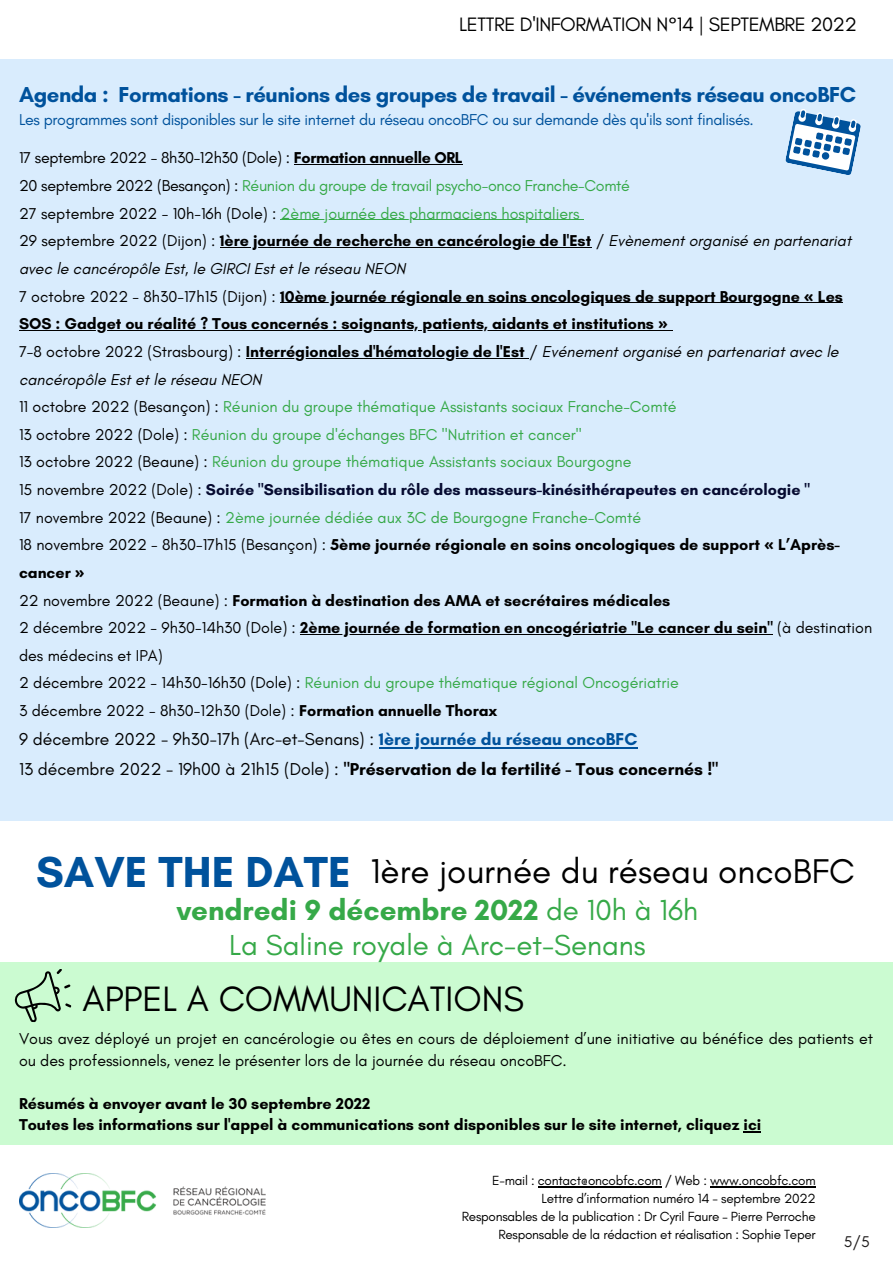
<style>
.page{position:relative;width:893px;height:1264px;background:#fff}
.page>*{position:absolute;margin:0;border:0;box-sizing:border-box;transform-origin:0 0}
.t1{font:35.85px "Glacial Indifference";color:#000}
.t2{font:34.95px "Glacial Indifference";color:#000}
.t3{font:29.4px/34.8px "Glacial Indifference";color:#36a948;text-align:center}
.t4{font:700 22.05px "Glacial Indifference";letter-spacing:-.02em;color:#00529c}
.t5{font:19.8px "Glacial Indifference";letter-spacing:-.02em;color:#000}
.t6{font:17.55px/30.2px "Glacial Indifference";color:#000}
.t7{font:16.05px/27.6px "Glacial Indifference";color:#000}
.t8{font:700 16.05px/21.3px "Glacial Indifference";color:#000}
.t9{font:16.05px "Glacial Indifference";letter-spacing:-.02em;color:#00529c}
.t10{font:15.9px "Glacial Indifference";color:#201d1d}
.t11{font:13.5px/18px "Glacial Indifference";letter-spacing:-.02em;color:#000;text-align:right}
.s1{font-weight:700}
.s2{color:#36a948}
.s3{font-style:italic}
.s4{font-family:"Noto Sans";font-weight:700}
.s5{font-weight:700;color:#050a30}
.s6{font-weight:700;color:#00529c}
.s7{font-weight:700;font-size:44.1px;color:#00529c}
</style>
<div class="page">
<img style="left:20px;top:1173px;width:245px;height:54px">
<hr style="left:538px;top:1186px;width:123px;height:1px;background:#000">
<hr style="left:710px;top:1186px;width:105px;height:1px;background:#000">
<div style="left:0;top:59px;width:892px;height:761px;background:#d9ecfd"></div>
<svg style="left:785px;top:109px;width:76px;height:66px"></svg>
<hr style="left:294px;top:164px;width:168px;height:1px;background:#000">
<hr style="left:280px;top:219px;width:299px;height:1px;background:#36a948">
<hr style="left:220px;top:247px;width:371px;height:1px;background:#000">
<hr style="left:280px;top:302px;width:562px;height:1px;background:#000">
<hr style="left:19px;top:330px;width:649px;height:1px;background:#000">
<hr style="left:246px;top:358px;width:278px;height:1px;background:#000">
<hr style="left:300px;top:634px;width:472px;height:1px;background:#000">
<hr style="left:379px;top:747px;width:258px;height:1px;background:#00529c">
<div style="left:0;top:962px;width:892px;height:182px;background:#cbfbd1"></div>
<svg style="left:14px;top:969px;width:58px;height:54px"></svg>
<svg style="left:743px;top:1131px;width:18px;height:1px"></svg>
<p class="t5" style="left:459px;top:12px;width:399px">LETTRE D'INFORMATION N°14 | SEPTEMBRE 2022</p>
<h3 class="t4" style="left:19px;top:81px;width:838px">Agenda : Formations - réunions des groupes de travail - événements réseau oncoBFC</h3>
<p class="t9" style="left:19px;top:110px;width:736px">Les programmes sont disponibles sur le site internet du réseau oncoBFC ou sur demande dès qu'ils sont finalisés.</p>
<p class="t7" style="left:19px;top:144px;width:854px">17 septembre 2022 - 8h30-12h30 (Dole) : <span class="s1">Formation annuelle ORL<br></span>20 septembre 2022 (Besançon) : <span class="s2">Réunion du groupe de travail psycho-onco Franche-Comté<br></span>27 septembre 2022 - 10h-16h (Dole) : <span class="s2">2ème journée des pharmaciens hospitaliers<br></span>29 septembre 2022 (Dijon) : <span class="s1">1ère journée de recherche en cancérologie de l'Est</span> / <span class="s3">Evènement organisé en partenariat avec le cancéropôle Est, le GIRCI Est et le réseau NEON<br></span>7 octobre 2022 - 8h30-17h15 (Dijon) : <span class="s1">10ème journée régionale en soins oncologiques de support Bourgogne</span> <span class="s4">«</span> <span class="s1">Les SOS : Gadget ou réalité ? Tous concernés : soignants, patients, aidants et institutions</span> <span class="s4">»<br></span>7-8 octobre 2022 (Strasbourg) : <span class="s1">Interrégionales d'hématologie de l'Est</span> / <span class="s3">Evénement organisé en partenariat avec le cancéropôle Est et le réseau NEON<br></span>11 octobre 2022 (Besançon) : <span class="s2">Réunion du groupe thématique Assistants sociaux Franche-Comté<br></span>13 octobre 2022 (Dole) : <span class="s2">Réunion du groupe d'échanges BFC "Nutrition et cancer"<br></span>13 octobre 2022 (Beaune) : <span class="s2">Réunion du groupe thématique Assistants sociaux Bourgogne<br></span>15 novembre 2022 (Dole) : <span class="s5">Soirée "Sensibilisation du rôle des masseurs-kinésithérapeutes en cancérologie "<br></span>17 novembre 2022 (Beaune) : <span class="s2">2ème journée dédiée aux 3C de Bourgogne Franche-Comté<br></span>18 novembre 2022 - 8h30-17h15 (Besançon) : <span class="s1">5ème journée régionale en soins oncologiques de support</span> <span class="s4">«</span> <span class="s1">L’Après&shy;cancer</span> <span class="s4">»<br></span>22 novembre 2022 (Beaune) : <span class="s1">Formation à destination des AMA et secrétaires médicales<br></span>2 décembre 2022 - 9h30-14h30 (Dole) : <span class="s1">2ème journée de formation en oncogériatrie "Le cancer du sein"</span> (à destination des médecins et IPA)<br>2 décembre 2022 - 14h30-16h30 (Dole) : <span class="s2">Réunion du groupe thématique régional Oncogériatrie<br></span>3 décembre 2022 - 8h30-12h30 (Dole) : <span class="s1">Formation annuelle Thorax</span></p>
<p class="t6" style="left:19px;top:724px;width:700px">9 décembre 2022 - 9h30-17h (Arc-et-Senans) : <span class="s6">1ère journée du réseau oncoBFC<br></span>13 décembre 2022 - 19h00 à 21h15 (Dole) : <span class="s1">"Préservation de la fertilité - Tous concernés !"</span></p>
<h2 class="t2" style="left:36px;top:850px;width:819px"><span class="s7">SAVE THE DATE</span> 1ère journée du réseau oncoBFC</h2>
<h3 class="t3" style="left:177px;top:892px;width:523px"><span class="s1">vendredi 9 décembre 2022</span> de 10h à 16h<br>La Saline royale à Arc-et-Senans</h3>
<h1 class="t1" style="left:82px;top:977px;width:443px">APPEL A COMMUNICATIONS</h1>
<p class="t7" style="left:19px;top:1028px;width:855px;line-height:21.3px">Vous avez déployé un projet en cancérologie ou êtes en cours de déploiement d’une initiative au bénéfice des patients et ou des professionnels, venez le présenter lors de la journée du réseau oncoBFC.</p>
<p class="t8" style="left:19px;top:1092px;width:743px">Résumés à envoyer avant le 30 septembre 2022<br>Toutes les informations sur l'appel à communications sont disponibles sur le site internet, cliquez ici</p>
<p class="t11" style="left:462px;top:1171px;width:355px">E-mail : contact@oncobfc.com / Web : www.oncobfc.com Lettre d’information numéro 14 - septembre 2022<br>Responsables de la publication : Dr Cyril Faure – Pierre Perroche Responsable de la rédaction et réalisation : Sophie Teper</p>
<p class="t10" style="left:843px;top:1232px;width:27px">5/5</p>
</div>
